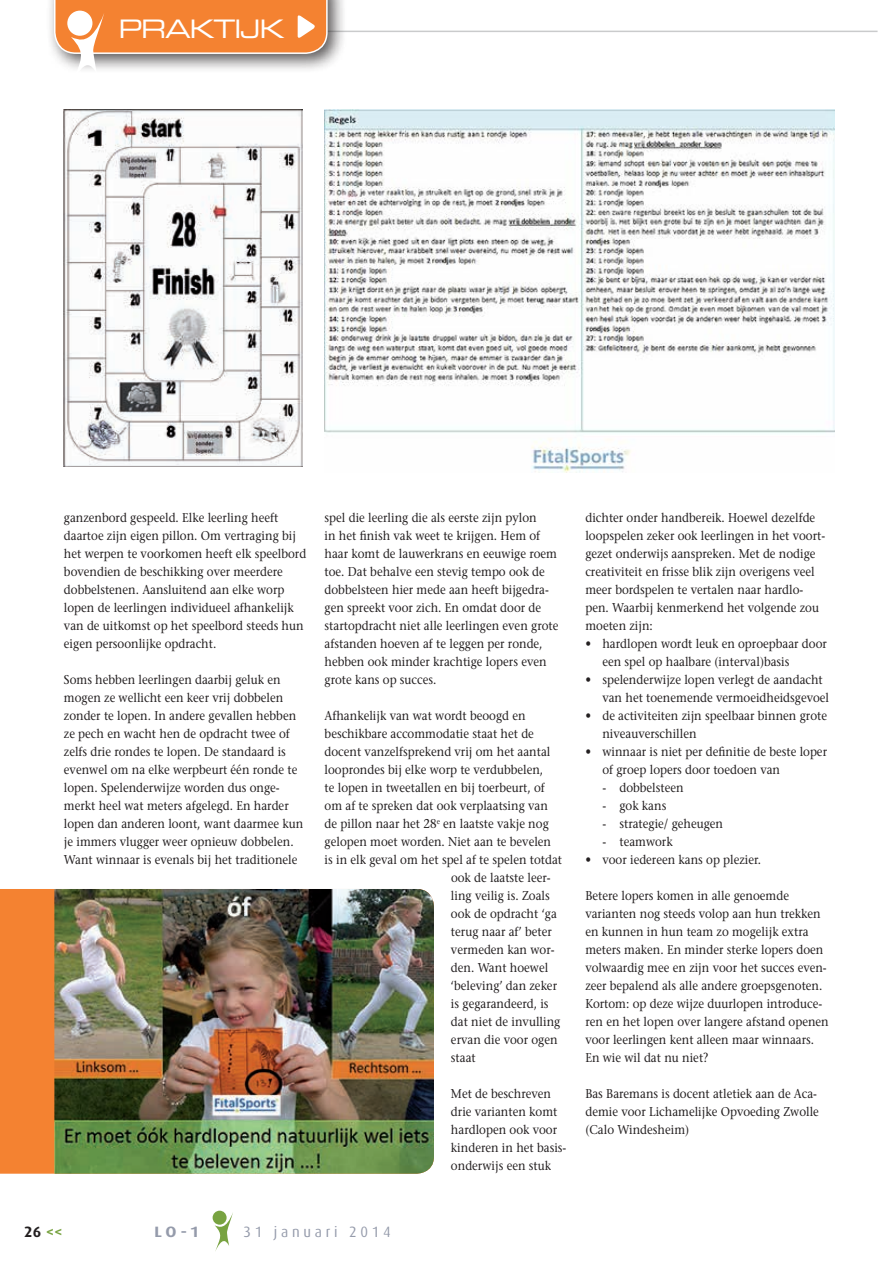
<style>
.page{position:relative;width:893px;height:1263px;background:#fff}
.page>*{position:absolute;margin:0;border:0;box-sizing:border-box;transform-origin:0 0}
.t1{font:25.5px "Eurostile Extended Two";letter-spacing:-.05em;color:#fff}
.t2{font:15px "Dax";letter-spacing:.26em;color:#959bab;scale:.96 1}
.t3{font:700 15px "Dax";color:#231f20}
.t4{font:700 15px "Dax Wide";color:#959bab}
.t5{font:12.75px/18px "Stone Serif";color:#231f20;scale:.9 1}
.s1{color:#78a341}
</style>
<div class="page">
<hr style="left:94px;top:31px;width:784px;height:1px;background:#cacbcc">
<div style="left:46px;top:0;width:302px;height:74px;background:#231f20;opacity:.75"></div>
<svg style="left:54px;top:0;width:274px;height:74px"></svg>
<div style="left:0;top:889px;width:54px;height:285px;background:#f48231"></div>
<img style="left:54px;top:889px;width:380px;height:285px">
<img style="left:324px;top:110px;width:510px;height:362px">
<img style="left:64px;top:110px;width:239px;height:356px">
<div style="left:213px;top:1211px;width:14px;height:14px;background:#78a341;border-radius:50%"></div>
<svg style="left:215px;top:1212px;width:18px;height:39px"></svg>
<h1 class="t1" style="left:118px;top:11px;width:168px">PRAKTIJK</h1>
<p class="t5" style="left:64px;top:509px;width:271px">ganzenbord gespeeld. Elke leerling heeft daartoe zijn eigen pillon. Om vertraging bij het werpen te voorkomen heeft elk speelbord bovendien de beschikking over meerdere dobbelstenen. Aansluitend aan elke worp lopen de leerlingen individueel afhankelijk van de uitkomst op het speelbord steeds hun eigen persoonlijke opdracht.</p>
<p class="t5" style="left:64px;top:671px;width:268px">Soms hebben leerlingen daarbij geluk en mogen ze wellicht een keer vrij dobbelen zonder te lopen. In andere gevallen hebben ze pech en wacht hen de opdracht twee of zelfs drie rondes te lopen. De standaard is evenwel om na elke werpbeurt één ronde te lopen. Spelenderwijze worden dus onge&shy;merkt heel wat meters afgelegd. En harder lopen dan anderen loont, want daarmee kun je immers vlugger weer opnieuw dobbelen.<br>Want winnaar is evenals bij het traditionele</p>
<p class="t5" style="left:325px;top:509px;width:261px">spel die leerling die als eerste zijn pylon<br>in het finish vak weet te krijgen. Hem of haar komt de lauwerkrans en eeuwige roem toe. Dat behalve een stevig tempo ook de dobbelsteen hier mede aan heeft bijgedra&shy;gen spreekt voor zich. En omdat door de startopdracht niet alle leerlingen even grote afstanden hoeven af te leggen per ronde, hebben ook minder krachtige lopers even grote kans op succes.</p>
<p class="t5" style="left:325px;top:707px;width:225px">Afhankelijk van wat wordt beoogd en</p>
<p class="t5" style="left:325px;top:725px;width:234px">beschikbare accommodatie staat het de</p>
<p class="t5" style="left:325px;top:743px;width:252px">docent vanzelfsprekend vrij om het aantal</p>
<p class="t5" style="left:325px;top:761px;width:244px">looprondes bij elke worp te verdubbelen,</p>
<p class="t5" style="left:325px;top:779px;width:246px">te lopen in tweetallen en bij toerbeurt, of</p>
<p class="t5" style="left:325px;top:797px;width:250px">om af te spreken dat ook verplaatsing van</p>
<p class="t5" style="left:325px;top:815px;width:251px">de pillon naar het 28<sup>e</sup> en laatste vakje nog</p>
<p class="t5" style="left:325px;top:833px;width:253px">gelopen moet worden. Niet aan te bevelen</p>
<p class="t5" style="left:325px;top:851px;width:266px">is in elk geval om het spel af te spelen totdat</p>
<p class="t5" style="left:451px;top:869px;width:112px">ook de laatste leer-</p>
<p class="t5" style="left:451px;top:887px;width:111px">ling veilig is. Zoals</p>
<p class="t5" style="left:451px;top:905px;width:119px">ook de opdracht ‘ga</p>
<p class="t5" style="left:451px;top:923px;width:114px">terug naar af’ beter</p>
<p class="t5" style="left:451px;top:941px;width:117px">vermeden kan wor-</p>
<p class="t5" style="left:451px;top:959px;width:110px">den. Want hoewel</p>
<p class="t5" style="left:451px;top:977px;width:119px">‘beleving’ dan zeker</p>
<p class="t5" style="left:451px;top:995px;width:110px">is gegarandeerd, is</p>
<p class="t5" style="left:451px;top:1013px;width:123px">dat niet de invulling</p>
<p class="t5" style="left:451px;top:1031px;width:120px">ervan die voor ogen</p>
<p class="t5" style="left:451px;top:1049px;width:29px">staat</p>
<p class="t5" style="left:451px;top:1085px;width:130px">Met de beschreven drie varianten komt hardlopen ook voor kinderen in het basis&shy;onderwijs een stuk</p>
<p class="t5" style="left:585px;top:509px;width:268px">dichter onder handbereik. Hoewel dezelfde loopspelen zeker ook leerlingen in het voort&shy;gezet onderwijs aanspreken. Met de nodige creativiteit en frisse blik zijn overigens veel meer bordspelen te vertalen naar hardlo&shy;pen. Waarbij kenmerkend het volgende zou moeten zijn:</p>
<p class="t5" style="left:602px;top:635px;width:251px;text-indent:-17px">• hardlopen wordt leuk en oproepbaar door een spel op haalbare (interval)basis</p>
<p class="t5" style="left:602px;top:671px;width:253px;text-indent:-17px">• spelenderwijze lopen verlegt de aandacht van het toenemende vermoeidheidsgevoel</p>
<p class="t5" style="left:602px;top:707px;width:251px;text-indent:-17px">• de activiteiten zijn speelbaar binnen grote niveauverschillen</p>
<p class="t5" style="left:602px;top:743px;width:251px;text-indent:-17px">• winnaar is niet per definitie de beste loper of groep lopers door toedoen van</p>
<p class="t5" style="left:602px;top:779px;width:92px">- dobbelsteen</p>
<p class="t5" style="left:602px;top:797px;width:73px">- gok kans</p>
<p class="t5" style="left:602px;top:815px;width:136px">- strategie/ geheugen</p>
<p class="t5" style="left:602px;top:833px;width:80px">- teamwork</p>
<p class="t5" style="left:585px;top:851px;width:197px">• voor iedereen kans op plezier.</p>
<p class="t5" style="left:585px;top:887px;width:272px">Betere lopers komen in alle genoemde varianten nog steeds volop aan hun trekken en kunnen in hun team zo mogelijk extra meters maken. En minder sterke lopers doen volwaardig mee en zijn voor het succes even&shy;zeer bepalend als alle andere groepsgenoten.<br>Kortom: op deze wijze duurlopen introduce&shy;ren en het lopen over langere afstand openen voor leerlingen kent alleen maar winnaars.<br>En wie wil dat nu niet?</p>
<p class="t5" style="left:585px;top:1085px;width:261px">Bas Baremans is docent atletiek aan de Aca&shy;demie voor Lichamelijke Opvoeding Zwolle (Calo Windesheim)</p>
<p class="t3" style="left:24px;top:1224px;width:40px">26 <span class="s1">&lt;&lt;</span></p>
<p class="t4" style="left:154px;top:1223px;width:46px">LO-1</p>
<p class="t2" style="left:244px;top:1223px;width:155px">31 januari 2014</p>
</div>
